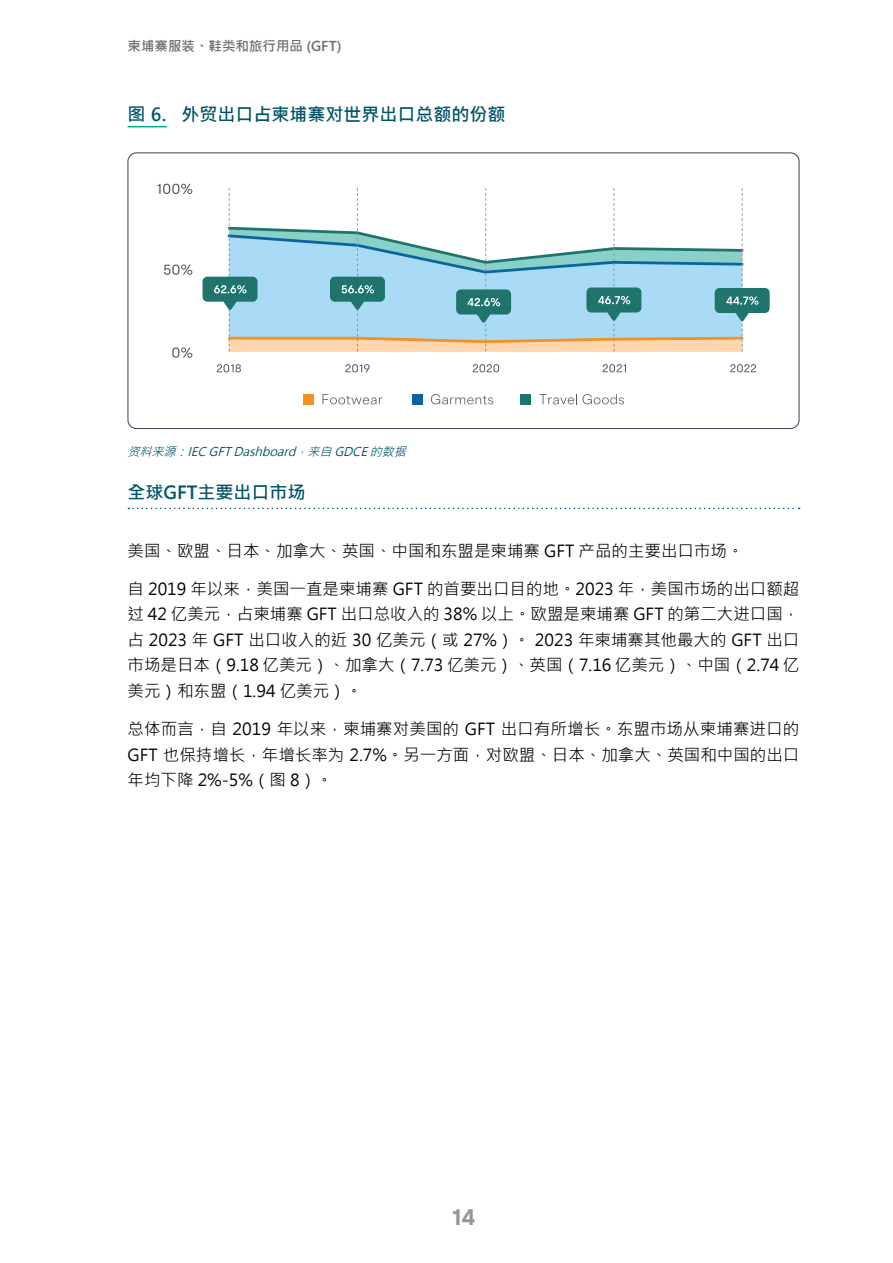
<style>
.page{position:relative;width:893px;height:1263px;background:#fff}
.page>*{position:absolute;margin:0;border:0;box-sizing:border-box;transform-origin:0 0}
.t1{font:700 22.5px "BR Cobane";color:#939598}
.t2{font:700 18px "Microsoft Jheng Hei";color:#005567}
.t3{font:16.5px/25.5px "Microsoft Jheng Hei";color:#000;text-align:justify}
.t4{font:700 13.5px "Microsoft Jheng Hei";color:#6d6e71}
.t5{font:italic 12px "Microsoft Jheng Hei";color:#005567}
</style>
<div class="page">
<svg style="left:217px;top:364px;width:24px;height:8px"></svg>
<svg style="left:345px;top:364px;width:25px;height:8px"></svg>
<svg style="left:473px;top:364px;width:26px;height:8px"></svg>
<svg style="left:603px;top:364px;width:23px;height:8px"></svg>
<svg style="left:730px;top:364px;width:26px;height:8px"></svg>
<svg style="left:172px;top:347px;width:20px;height:11px"></svg>
<svg style="left:164px;top:265px;width:28px;height:10px"></svg>
<svg style="left:157px;top:184px;width:35px;height:10px"></svg>
<svg style="left:203px;top:188px;width:567px;height:163px"></svg>
<svg style="left:539px;top:394px;width:85px;height:10px"></svg>
<svg style="left:431px;top:394px;width:62px;height:10px"></svg>
<div style="left:520px;top:394px;width:10px;height:10px;background:#1f756b"></div>
<div style="left:412px;top:394px;width:10px;height:10px;background:#0964a0"></div>
<svg style="left:322px;top:394px;width:60px;height:10px"></svg>
<div style="left:303px;top:394px;width:10px;height:10px;background:#f29222"></div>
<svg style="left:128px;top:508px;width:672px;height:1px"></svg>
<hr style="left:128px;top:126px;width:39px;height:1px;background:#00ac98">
<p class="t4" style="left:128px;top:38px;width:215px">柬埔寨服装、鞋类和旅行用品 (GFT)</p>
<p class="t2" style="left:128px;top:103px;width:379px">图 6. 外贸出口占柬埔寨对世界出口总额的份额</p>
<p class="t5" style="left:128px;top:444px;width:284px">资料来源：IEC GFTDashboard，来自 GDCE的数据</p>
<p class="t2" style="left:128px;top:481px;width:179px">全球GFT主要出口市场</p>
<p class="t3" style="left:128px;top:538px;width:617px">美国、欧盟、日本、加拿大、英国、中国和东盟是柬埔寨 GFT 产品的主要出口市场。</p>
<p class="t3" style="left:128px;top:576px;width:673px">自 2019 年以来，美国一直是柬埔寨 GFT 的首要出口目的地。2023 年，美国市场的出口额超过 42 亿美元，占柬埔寨 GFT 出口总收入的 38% 以上。欧盟是柬埔寨 GFT 的第二大进口国，占 2023 年 GFT 出口收入的近 30 亿美元（或 27%）。 2023 年柬埔寨其他最大的 GFT 出口市场是日本（9.18 亿美元）、加拿大（7.73 亿美元）、英国（7.16 亿美元）、中国（2.74 亿美元）和东盟（1.94 亿美元）。</p>
<p class="t3" style="left:128px;top:716px;width:673px">总体而言，自 2019 年以来，柬埔寨对美国的 GFT 出口有所增长。东盟市场从柬埔寨进口的GFT 也保持增长，年增长率为 2.7%。另一方面，对欧盟、日本、加拿大、英国和中国的出口年均下降 2%-5%（图 8）。</p>
<h1 class="t1" style="left:452px;top:1203px;width:25px">14</h1>
</div>
